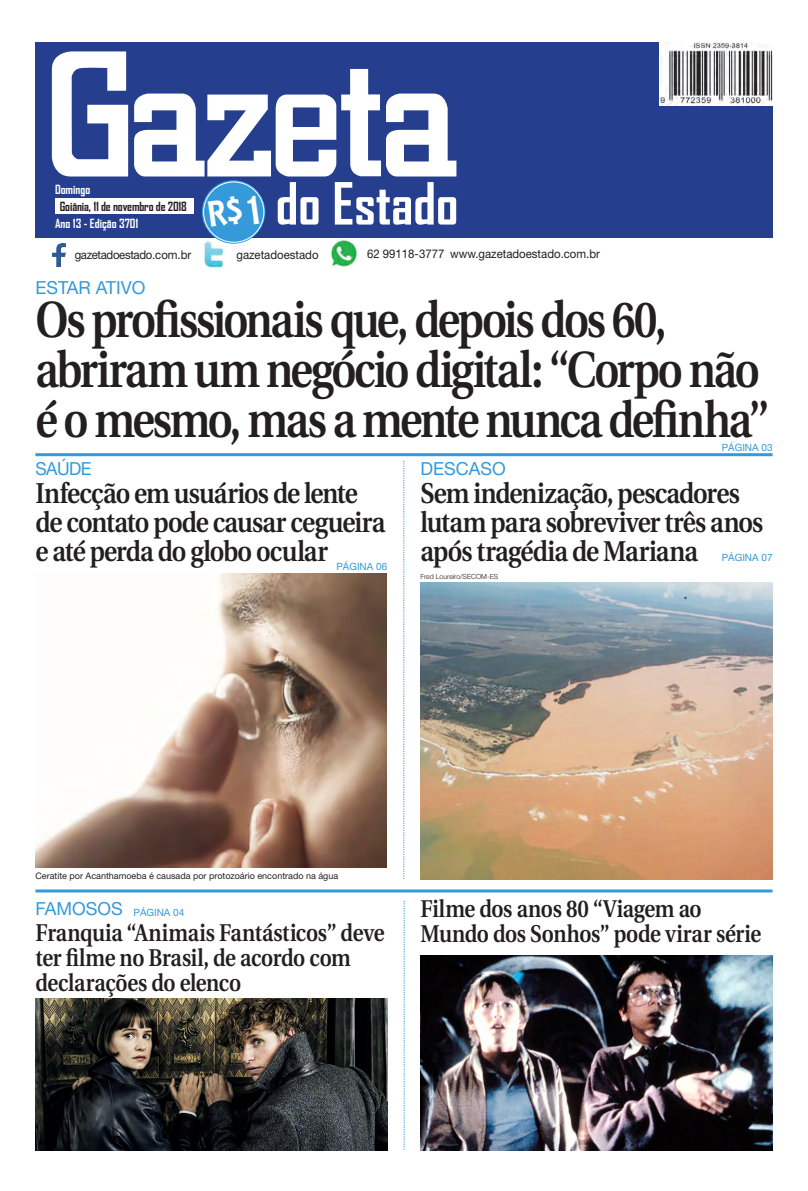
<style>
.page{position:relative;width:808px;height:1191px;background:#fff}
.page>*{position:absolute;margin:0;border:0;box-sizing:border-box;transform-origin:0 0}
.t1{font:700 55.6px "Agency FB";color:#fff}
.Manchete{font:600 50.6px/50px "Utopia";letter-spacing:-.05em;color:#231f20;scale:.85 1}
.Manchete-2{font:600 28.6px/29px "Utopia";letter-spacing:-.035em;color:#231f20;scale:.88 1}
.Manchete-3{font:600 24.2px/25px "Utopia";letter-spacing:-.015em;color:#231f20;scale:.86 1}
.Retranca{font:18px "Helvetica Neue";color:#349ada}
.t2{font:700 12.1px "Agency FB";letter-spacing:-.01em;color:#231f20}
.t3{font:700 12.1px "Agency FB";color:#fff}
.t4{font:12px "Helvetica Neue";color:#231f20;scale:.95 1}
.t5{font:12px "Helvetica Neue";letter-spacing:-.03em;color:#231f20;scale:.95 1}
.Retranca-2{font:10px "Helvetica Neue";color:#349ada}
.Legenda{font:9px "Helvetica Neue";color:#231f20}
.Crédito_Fotógrafo{font:300 7px "Helvetica Neue";color:#231f20}
</style>
<div class="page">
<svg style="left:404px;top:900px;width:1px;height:249px"></svg>
<hr style="left:35px;top:453px;width:737px;height:3px;background:#349ada">
<div style="left:35px;top:43px;width:737px;height:195px;background:#253f8e"></div>
<svg style="left:52px;top:51px;width:76px;height:125px"></svg>
<svg style="left:134px;top:69px;width:322px;height:107px"></svg>
<div style="left:55px;top:198px;width:138px;height:16px;background:#fff"></div>
<svg style="left:404px;top:461px;width:1px;height:418px"></svg>
<svg style="left:202px;top:180px;width:63px;height:64px"></svg>
<div style="left:203px;top:182px;width:61px;height:61px;border:1px solid #fff;border-radius:50%"></div>
<img style="left:660px;top:43px;width:112px;height:63px">
<img style="left:204px;top:240px;width:21px;height:29px">
<img style="left:330px;top:239px;width:28px;height:28px">
<img style="left:52px;top:243px;width:13px;height:23px">
<hr style="left:35px;top:889px;width:737px;height:3px;background:#349ada">
<img style="left:35px;top:998px;width:352px;height:152px">
<img style="left:35px;top:574px;width:352px;height:293px">
<img style="left:420px;top:582px;width:352px;height:297px">
<img style="left:420px;top:955px;width:352px;height:195px">
<div style="left:208px;top:195px;width:51px;height:32px;background:#349ada"></div>
<p class="t3" style="left:55px;top:182px;width:37px">Domingo</p>
<p class="t2" style="left:60px;top:199px;width:129px">Goiânia, 11 de novembro de 2018</p>
<p class="t3" style="left:55px;top:216px;width:85px">Ano 13 - Edição 3701</p>
<p class="t1" style="left:276px;top:169px;width:184px">do Estado</p>
<p class="t5" style="left:75px;top:247px;width:124px">gazetadoestado.com.br</p>
<p class="t4" style="left:236px;top:247px;width:88px">gazetadoestado</p>
<p class="t4" style="left:367px;top:247px;width:83px">62 99118-3777</p>
<p class="t4" style="left:450px;top:247px;width:159px">www.gazetadoestado.com.br</p>
<p class="Retranca" style="left:35px;top:277px;width:112px">ESTAR ATIVO</p>
<p class="Manchete" style="left:35px;top:295px;width:865px">Os profissionais que, depois dos 60, abriram um negócio digital: “Corpo não é o mesmo, mas a mente nunca definha”</p>
<p class="Retranca-2" style="left:722px;top:441px;width:52px">PÁGINA 03</p>
<p class="Retranca" style="left:35px;top:458px;width:58px">SAÚDE</p>
<p class="Manchete-2" style="left:35px;top:479px;width:399px">Infecção em usuários de lente de contato pode causar cegueira e até perda do globo ocular</p>
<p class="Retranca-2" style="left:336px;top:561px;width:52px">PÁGINA 06</p>
<p class="Retranca" style="left:420px;top:458px;width:87px">DESCASO</p>
<p class="Manchete-2" style="left:420px;top:479px;width:391px">Sem indenização, pescadores lutam para sobreviver três anos após tragédia de Mariana</p>
<p class="Crédito_Fotógrafo" style="left:420px;top:572px;width:79px">Fred Loureiro/SECOM-ES</p>
<p class="Retranca-2" style="left:722px;top:551px;width:52px">PÁGINA 07</p>
<p class="Legenda" style="left:35px;top:870px;width:304px">Ceratite por Acanthamoeba é causada por protozoário encontrado na água</p>
<p class="Retranca" style="left:35px;top:897px;width:89px">FAMOSOS</p>
<p class="Retranca-2" style="left:134px;top:906px;width:52px">PÁGINA 04</p>
<p class="Manchete-3" style="left:35px;top:920px;width:408px">Franquia “Animais Fantásticos” deve ter filme no Brasil, de acordo com declarações do elenco</p>
<p class="Manchete-3" style="left:420px;top:897px;width:398px">Filme dos anos 80 “Viagem ao<br>Mundo dos Sonhos” pode virar série</p>
</div>
